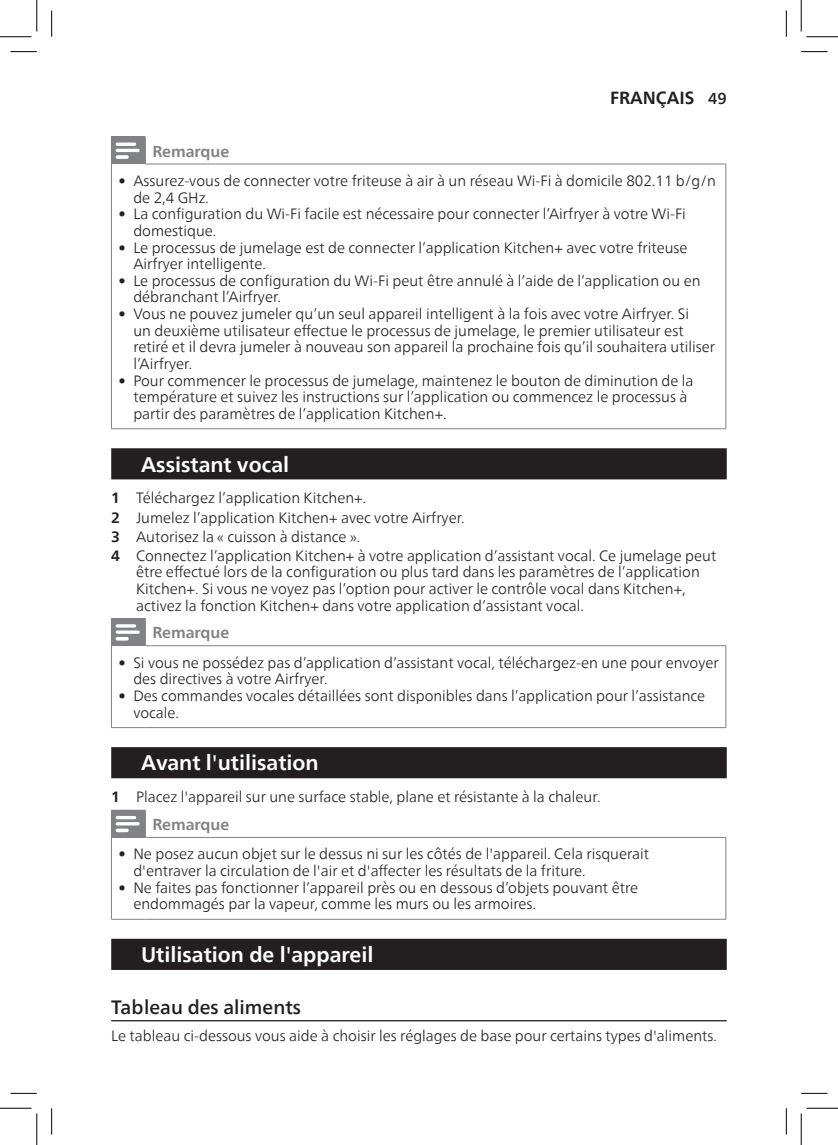
<style>
.page{position:relative;width:838px;height:1145px;background:#fff}
.page>*{position:absolute;margin:0;border:0;box-sizing:border-box;transform-origin:0 0}
.heading1{font:700 21px "Neue Frutiger World";color:#fff}
.heading2{font:500 19.25px "Neue Frutiger World";color:#231f20}
.t1{font:700 17.5px "Neue Frutiger World";color:#231f20}
.cautions-caption-par{font:700 15.75px "Neue Frutiger World";color:#808285}
.body{font:300 14.88px/16.6px "Neue Frutiger World";color:#231f20}
.s1{font-weight:500;font-size:15.75px}
.s2{font-weight:700}
</style>
<div class="page">
<div style="left:111px;top:448px;width:615px;height:31px;background:#231f20"></div>
<div style="left:111px;top:747px;width:615px;height:31px;background:#231f20"></div>
<div style="left:111px;top:939px;width:615px;height:31px;background:#231f20"></div>
<hr style="left:111px;top:1020px;width:615px;height:1px;background:#231f20">
<hr style="left:725px;top:164px;width:1px;height:265px;background:#808285">
<hr style="left:111px;top:164px;width:1px;height:265px;background:#808285">
<hr style="left:111px;top:428px;width:34px;height:1px;background:#808285">
<hr style="left:145px;top:428px;width:581px;height:1px;background:#808285">
<hr style="left:145px;top:164px;width:581px;height:1px;background:#808285">
<svg style="left:111px;top:137px;width:35px;height:27px"></svg>
<hr style="left:725px;top:646px;width:1px;height:81px;background:#808285">
<hr style="left:111px;top:646px;width:1px;height:81px;background:#808285">
<hr style="left:111px;top:727px;width:34px;height:1px;background:#808285">
<hr style="left:145px;top:727px;width:581px;height:1px;background:#808285">
<hr style="left:111px;top:618px;width:35px;height:1px;background:#808285">
<hr style="left:145px;top:645px;width:581px;height:1px;background:#808285">
<svg style="left:111px;top:619px;width:35px;height:27px"></svg>
<hr style="left:725px;top:838px;width:1px;height:81px;background:#808285">
<hr style="left:145px;top:837px;width:581px;height:1px;background:#808285">
<hr style="left:111px;top:837px;width:1px;height:82px;background:#808285">
<hr style="left:111px;top:919px;width:34px;height:1px;background:#808285">
<hr style="left:145px;top:919px;width:581px;height:1px;background:#808285">
<svg style="left:111px;top:810px;width:35px;height:27px"></svg>
<svg style="left:10px;top:51px;width:27px;height:1px"></svg>
<svg style="left:801px;top:51px;width:26px;height:1px"></svg>
<svg style="left:10px;top:1093px;width:27px;height:1px"></svg>
<svg style="left:801px;top:1093px;width:26px;height:1px"></svg>
<svg style="left:51px;top:10px;width:1px;height:27px"></svg>
<svg style="left:51px;top:1108px;width:1px;height:26px"></svg>
<svg style="left:786px;top:10px;width:1px;height:27px"></svg>
<svg style="left:786px;top:1108px;width:1px;height:26px"></svg>
<hr style="left:0;top:36px;width:32px;height:1px;background:#000">
<hr style="left:806px;top:36px;width:31px;height:1px;background:#000">
<hr style="left:0;top:1108px;width:32px;height:1px;background:#000">
<hr style="left:806px;top:1108px;width:31px;height:1px;background:#000">
<hr style="left:36px;top:0;width:1px;height:31px;background:#000">
<hr style="left:36px;top:1113px;width:1px;height:32px;background:#000">
<hr style="left:800px;top:0;width:1px;height:31px;background:#000">
<hr style="left:800px;top:1113px;width:1px;height:32px;background:#000">
<p class="t1" style="left:610px;top:83px;width:118px">FRANÇAIS <span class="s1">49</span></p>
<p class="cautions-caption-par" style="left:152px;top:137px;width:78px">Remarque</p>
<p class="body" style="left:133px;top:173px;width:584px;text-indent:-15px">• Assurez-vous de connecter votre friteuse à air à un réseau Wi-Fi à domicile 802.11 b/g/n de 2,4 GHz.</p>
<p class="body" style="left:133px;top:206px;width:554px;text-indent:-15px">• La configuration du Wi-Fi facile est nécessaire pour connecter l’Airfryer à votre Wi-Fi domestique.</p>
<p class="body" style="left:133px;top:239px;width:555px;text-indent:-15px">• Le processus de jumelage est de connecter l’application Kitchen+ avec votre friteuse<br>Airfryer intelligente.</p>
<p class="body" style="left:133px;top:272px;width:568px;text-indent:-15px">• Le processus de configuration du Wi-Fi peut être annulé à l’aide de l’application ou en débranchant l’Airfryer.</p>
<p class="body" style="left:133px;top:306px;width:583px;text-indent:-15px">• Vous ne pouvez jumeler qu’un seul appareil intelligent à la fois avec votre Airfryer. Si<br>un deuxième utilisateur effectue le processus de jumelage, le premier utilisateur est retiré et il devra jumeler à nouveau son appareil la prochaine fois qu’il souhaitera utiliser l’Airfryer.</p>
<p class="body" style="left:133px;top:372px;width:561px;text-indent:-15px">• Pour commencer le processus de jumelage, maintenez le bouton de diminution de la température et suivez les instructions sur l’application ou commencez le processus à partir des paramètres de l’application Kitchen+.</p>
<p class="heading1" style="left:141px;top:446px;width:150px">Assistant vocal</p>
<p class="body" style="left:111px;top:490px;width:256px"><span class="s2">1</span> Téléchargez l’application Kitchen+.</p>
<p class="body" style="left:111px;top:509px;width:355px"><span class="s2">2</span> Jumelez l’application Kitchen+ avec votre Airfryer.</p>
<p class="body" style="left:111px;top:528px;width:250px"><span class="s2">3</span> Autorisez la « cuisson à distance ».</p>
<p class="body" style="left:136px;top:547px;width:581px;text-indent:-25px"><span class="s2">4</span> Connectez l’application Kitchen+ à votre application d’assistant vocal. Ce jumelage peut être effectué lors de la configuration ou plus tard dans les paramètres de l’application Kitchen+. Si vous ne voyez pas l’option pour activer le contrôle vocal dans Kitchen+, activez la fonction Kitchen+ dans votre application d’assistant vocal.</p>
<p class="cautions-caption-par" style="left:152px;top:619px;width:78px">Remarque</p>
<p class="body" style="left:133px;top:654px;width:587px;text-indent:-15px">• Si vous ne possédez pas d’application d’assistant vocal, téléchargez-en une pour envoyer des directives à votre Airfryer.</p>
<p class="body" style="left:133px;top:688px;width:573px;text-indent:-15px">• Des commandes vocales détaillées sont disponibles dans l’application pour l’assistance vocale.</p>
<p class="heading1" style="left:141px;top:745px;width:179px">Avant l'utilisation</p>
<p class="body" style="left:111px;top:789px;width:490px"><span class="s2">1</span> Placez l'appareil sur une surface stable, plane et résistante à la chaleur.</p>
<p class="cautions-caption-par" style="left:152px;top:811px;width:78px">Remarque</p>
<p class="body" style="left:133px;top:846px;width:517px;text-indent:-15px">• Ne posez aucun objet sur le dessus ni sur les côtés de l'appareil. Cela risquerait d'entraver la circulation de l'air et d'affecter les résultats de la friture.</p>
<p class="body" style="left:133px;top:879px;width:506px;text-indent:-15px">• Ne faites pas fonctionner l’appareil près ou en dessous d’objets pouvant être endommagés par la vapeur, comme les murs ou les armoires.</p>
<p class="heading1" style="left:141px;top:936px;width:234px">Utilisation de l'appareil</p>
<p class="heading2" style="left:111px;top:991px;width:191px">Tableau des aliments</p>
<p class="body" style="left:111px;top:1027px;width:607px">Le tableau ci-dessous vous aide à choisir les réglages de base pour certains types d'aliments.</p>
</div>
